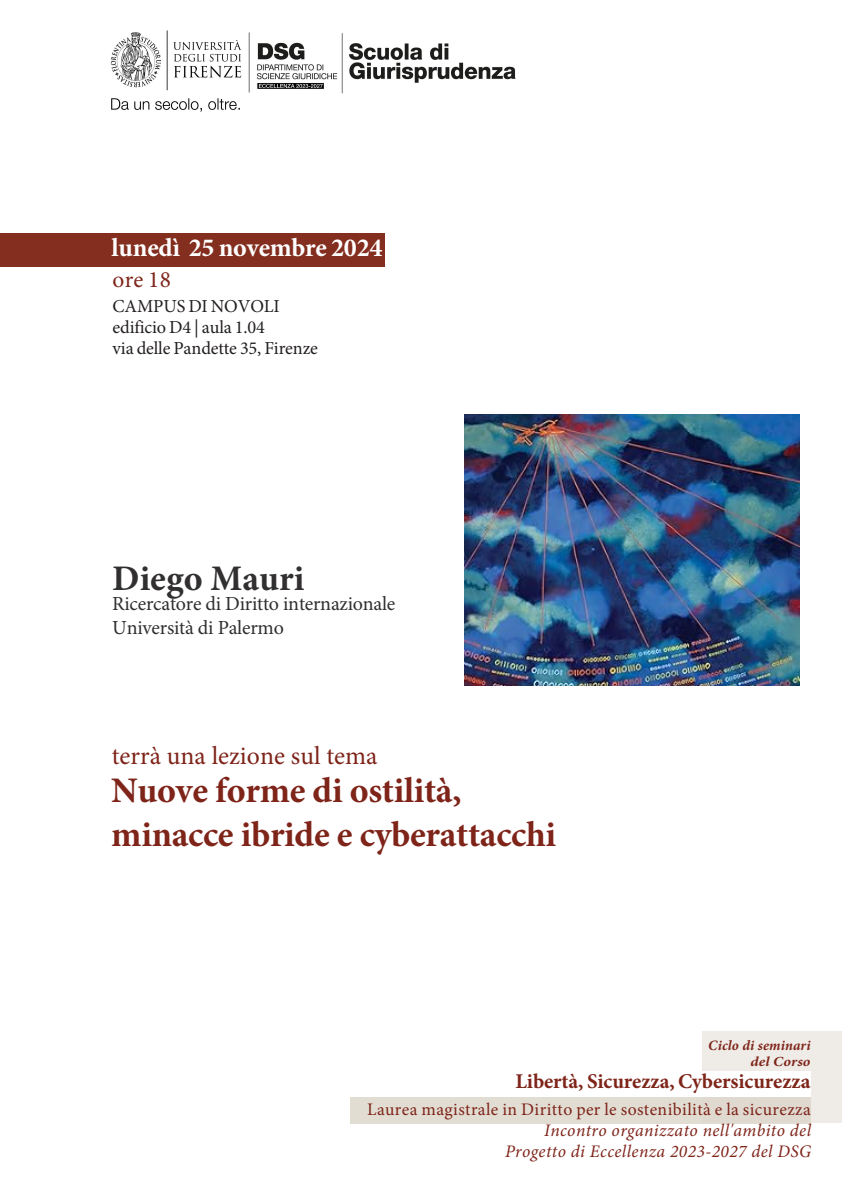
<style>
.page{position:relative;width:842px;height:1191px;background:#fff}
.page>*{position:absolute;margin:0;border:0;box-sizing:border-box;transform-origin:0 0}
.t1{font:700 36px/43.2px "Minion Pro";letter-spacing:-.01em;color:#7e2419}
.t2{font:700 36px "Minion Pro";color:#312f30}
.t3{font:700 26.1px "Minion Pro";letter-spacing:-.01em;color:#fff}
.t4{font:25.7px "Minion Pro";color:#7e2419}
.t5{font:23.4px "Minion Pro";color:#7e2419}
.t6{font:700 21px "Minion Pro";letter-spacing:-.005em;color:#7e2419}
.t7{font:20px/23.9px "Minion Pro";letter-spacing:-.01em;color:#312f30}
.t8{font:18.3px/20.9px "Minion Pro";letter-spacing:-.01em;color:#231f20}
.t9{font:italic 17.6px/21.1px "Minion Pro";letter-spacing:.025em;color:#7e2419;text-align:right}
.t10{font:italic 700 14.3px "Minion Pro";letter-spacing:.01em;color:#7e2419}
.t11{font:italic 700 13.9px "Minion Pro";letter-spacing:.01em;color:#7e2419;scale:1.11 1}
.s1{font-style:normal}
</style>
<div class="page">
<div style="left:702px;top:1030px;width:140px;height:92px;background:#efece7"></div>
<div style="left:350px;top:1097px;width:461px;height:26px;background:#e2ddd3"></div>
<div style="left:702px;top:1071px;width:109px;height:26px;background:#fff"></div>
<div style="left:0;top:232px;width:384px;height:34px;background:#832e1e"></div>
<img style="left:465px;top:414px;width:334px;height:271px">
<img style="left:110px;top:30px;width:406px;height:82px">
<p class="t3" style="left:112px;top:229px;width:273px">lunedì 25 novembre 2024</p>
<p class="t5" style="left:112px;top:264px;width:60px">ore 18</p>
<p class="t8" style="left:113px;top:295px;width:207px">CAMPUS DI NOVOLI edificio D4 | aula 1.04<br>via delle Pandette 35, Firenze</p>
<p class="t2" style="left:112px;top:553px;width:194px">Diego Mauri</p>
<p class="t7" style="left:112px;top:592px;width:285px">Ricercatore di Diritto internazionale<br>Università di Palermo</p>
<p class="t4" style="left:112px;top:738px;width:267px">terrà una lezione sul tema</p>
<p class="t1" style="left:111px;top:769px;width:446px">Nuove forme di ostilità, minacce ibride e cyberattacchi</p>
<p class="t10" style="left:708px;top:1035px;width:104px">Ciclo di seminari</p>
<p class="t11" style="left:750px;top:1052px;width:56px">del Corso</p>
<p class="t6" style="left:515px;top:1067px;width:297px">Libertà, Sicurezza, Cybersicurezza</p>
<p class="t9" style="left:367px;top:1098px;width:445px"><span class="s1">Laurea magistrale in Diritto per le sostenibilità e la sicurezza<br></span>Incontro organizzato nell'ambito del<br>Progetto di Eccellenza 2023-2027 del DSG</p>
</div>
